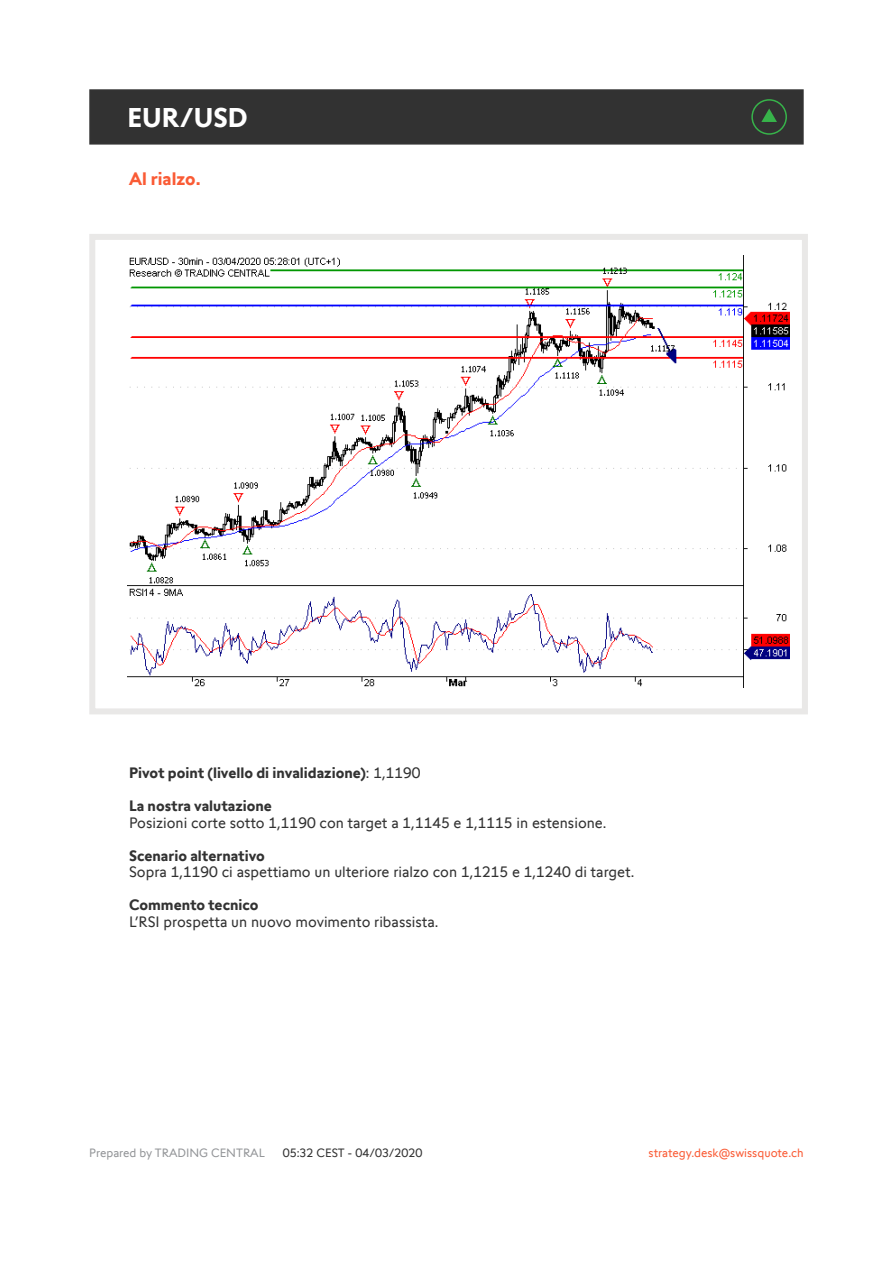
<style>
.page{position:relative;width:893px;height:1263px;background:#fff}
.page>*{position:absolute;margin:0;border:0;box-sizing:border-box;transform-origin:0 0}
.t1{font:700 27px "Swissquote CT";color:#fff}
.t2{font:700 18px "Swissquote CT";color:#fa5b35}
.t3{font:15px "Swissquote CT";color:#323232}
.t4{font:700 15px "Swissquote CT";color:#323232}
.t5{font:12px "Swissquote CT";color:#fa5b35}
.t6{font:12px "Swissquote CT";color:#939598}
.t7{font:12px "Swissquote CT";color:#323232}
.s1{font-weight:400}
</style>
<div class="page">
<div style="left:89px;top:234px;width:719px;height:480px;border:6px solid #e9e8e7"></div>
<div style="left:89px;top:89px;width:715px;height:56px;background:#323232;border:2px solid #323232"></div>
<img style="left:128px;top:255px;width:661px;height:432px">
<svg style="left:751px;top:99px;width:36px;height:36px"></svg>
<h1 class="t1" style="left:128px;top:101px;width:122px">EUR/USD</h1>
<p class="t2" style="left:129px;top:168px;width:73px">Al rialzo.</p>
<p class="t4" style="left:129px;top:764px;width:293px">Pivot point (livello di invalidazione)<span class="s1">: 1,1190</span></p>
<p class="t4" style="left:129px;top:797px;width:144px">La nostra valutazione</p>
<p class="t3" style="left:129px;top:814px;width:479px">Posizioni corte sotto 1,1190 con target a 1,1145 e 1,1115 in estensione.</p>
<p class="t4" style="left:129px;top:846px;width:137px">Scenario alternativo</p>
<p class="t3" style="left:129px;top:863px;width:507px">Sopra 1,1190 ci aspettiamo un ulteriore rialzo con 1,1215 e 1,1240 di target.</p>
<p class="t4" style="left:129px;top:896px;width:131px">Commento tecnico</p>
<p class="t3" style="left:129px;top:913px;width:311px">L’RSI prospetta un nuovo movimento ribassista.</p>
<p class="t6" style="left:89px;top:1145px;width:177px">Prepared by TRADING CENTRAL</p>
<p class="t7" style="left:283px;top:1145px;width:141px">05:32 CEST - 04/03/2020</p>
<p class="t5" style="left:649px;top:1145px;width:157px">strategy.desk@swissquote.ch</p>
</div>
